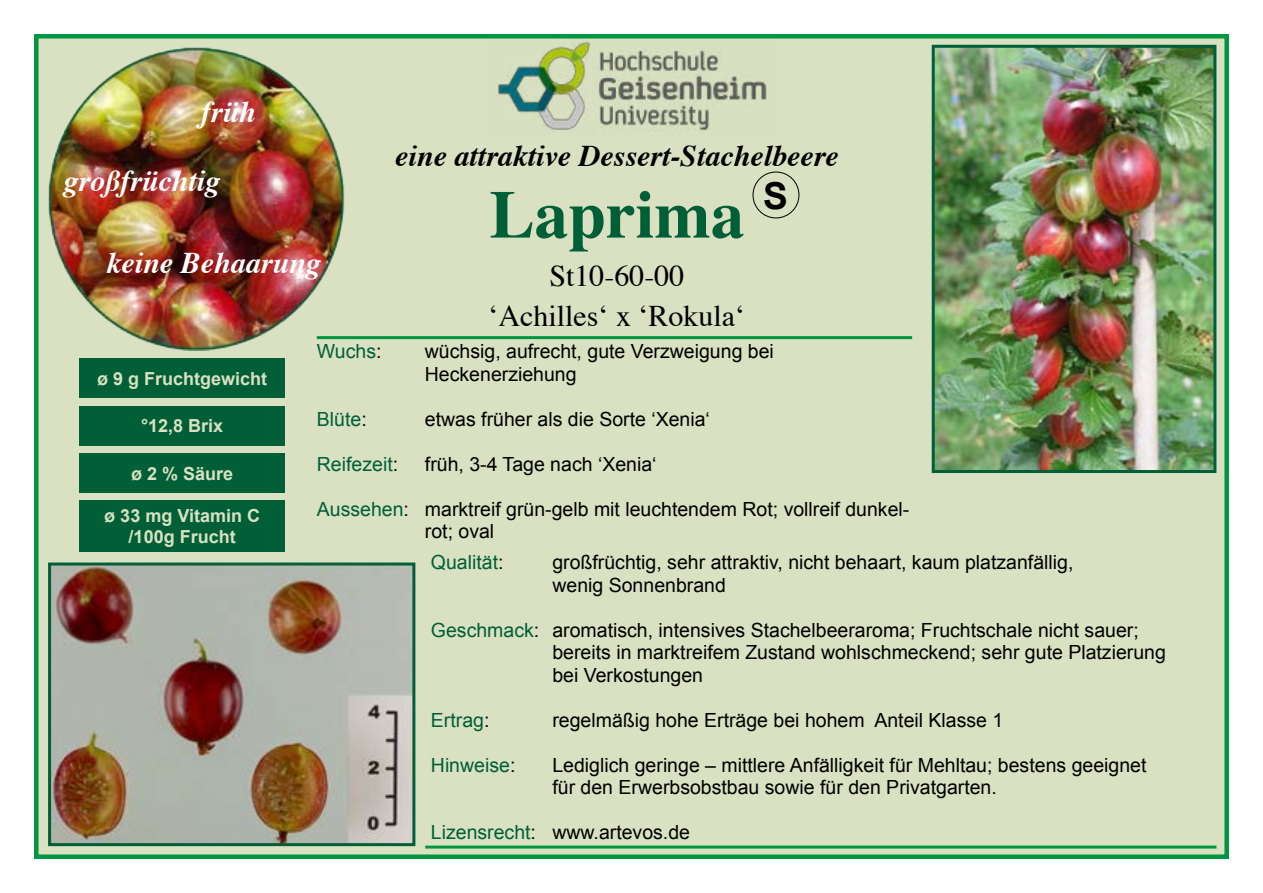
<style>
.page{position:relative;width:1263px;height:893px;background:#fff}
.page>*{position:absolute;margin:0;border:0;box-sizing:border-box;transform-origin:0 0}
.t1{font:700 67.5px "Times";color:#005f36}
.t2{font:700 37.2px "Arial";color:#000}
.t3{font:italic 700 30px "Times";color:#000}
.t4{font:italic 700 30px "Times";color:#fff}
.t5{font:30px/40.5px "Times";color:#000;text-align:center}
.t6{font:19.5px/22.5px "Arial";color:#000}
.t7{font:19.5px "Arial";color:#005f36}
.t8{font:700 18px/21px "Arial";color:#d9e1c2;text-align:center}
.s1{color:#000}
.s2{color:#005f36}
</style>
<div class="page">
<div style="left:34px;top:34px;width:1195px;height:825px;background:#d9e1c2;border:4px solid #009641"></div>
<hr style="left:317px;top:336px;width:595px;height:3px;background:#009641">
<img style="left:498px;top:41px;width:269px;height:91px">
<div style="left:79px;top:358px;width:206px;height:40px;background:#005f36"></div>
<img style="left:936px;top:49px;width:276px;height:420px">
<div style="left:932px;top:45px;width:284px;height:428px;border:3px solid #005f36"></div>
<img style="left:52px;top:566px;width:359px;height:276px">
<div style="left:48px;top:562px;width:367px;height:284px;border:3px solid #005f36"></div>
<hr style="left:425px;top:846px;width:791px;height:3px;background:#009641">
<div style="left:753px;top:172px;width:46px;height:46px;border:1px solid #000;border-radius:50%"></div>
<img style="left:48px;top:47px;width:300px;height:303px">
<div style="left:79px;top:406px;width:206px;height:40px;background:#005f36"></div>
<div style="left:79px;top:453px;width:206px;height:40px;background:#005f36"></div>
<div style="left:79px;top:501px;width:206px;height:51px;background:#005f36"></div>
<h3 class="t4" style="left:201px;top:84px;width:57px">früh</h3>
<h3 class="t4" style="left:63px;top:153px;width:158px">großfrüchtig</h3>
<h3 class="t4" style="left:107px;top:235px;width:216px">keine Behaarung</h3>
<h3 class="t3" style="left:395px;top:127px;width:445px">eine attraktive Dessert-Stachelbeere</h3>
<h1 class="t1" style="left:489px;top:150px;width:257px">Laprima</h1>
<h3 class="t5" style="left:489px;top:253px;width:258px">St10-60-00 ‘Achilles‘ x ‘Rokula‘</h3>
<h2 class="t2" style="left:763px;top:171px;width:26px">S</h2>
<p class="t8" style="left:97px;top:369px;width:172px">ø 9 g Fruchtgewicht</p>
<p class="t8" style="left:141px;top:416px;width:84px">°12,8 Brix</p>
<p class="t8" style="left:131px;top:463px;width:104px">ø 2 % Säure</p>
<p class="t8" style="left:104px;top:506px;width:157px">ø 33 mg Vitamin C /100g Frucht</p>
<p class="t7" style="left:317px;top:338px;width:66px">Wuchs<span class="s1">:</span></p>
<p class="t6" style="left:425px;top:340px;width:351px">wüchsig, aufrecht, gute Verzweigung bei<br>Heckenerziehung</p>
<p class="t7" style="left:317px;top:406px;width:51px">Blüte<span class="s1">:</span></p>
<p class="t6" style="left:425px;top:408px;width:287px">etwas früher als die Sorte ‘Xenia‘</p>
<p class="t7" style="left:317px;top:451px;width:83px">Reifezeit<span class="s1">:</span></p>
<p class="t6" style="left:425px;top:453px;width:233px">früh, 3-4 Tage nach ‘Xenia‘</p>
<p class="t6" style="left:425px;top:498px;width:486px;text-indent:-108px"><span class="s2">Aussehen</span>: marktreif grün-gelb mit leuchtendem Rot; vollreif dunkel&shy;rot; oval</p>
<p class="t7" style="left:431px;top:550px;width:74px">Qualität<span class="s1">:</span></p>
<p class="t6" style="left:552px;top:551px;width:522px">großfrüchtig, sehr attraktiv, nicht behaart, kaum platzanfällig, wenig Sonnenbrand</p>
<p class="t6" style="left:552px;top:619px;width:615px;text-indent:-122px"><span class="s2">Geschmack</span>: aromatisch, intensives Stachelbeeraroma; Fruchtschale nicht sauer; bereits in marktreifem Zustand wohlschmeckend; sehr gute Platzierung bei Verkostungen</p>
<p class="t7" style="left:431px;top:707px;width:60px">Ertrag<span class="s1">:</span></p>
<p class="t6" style="left:552px;top:709px;width:452px">regelmäßig hohe Erträge bei hohem Anteil Klasse 1</p>
<p class="t7" style="left:431px;top:752px;width:86px">Hinweise<span class="s1">:</span></p>
<p class="t6" style="left:552px;top:754px;width:595px">Lediglich geringe – mittlere Anfälligkeit für Mehltau; bestens geeignet für den Erwerbsobstbau sowie für den Privatgarten.</p>
<p class="t6" style="left:431px;top:821px;width:261px"><span class="s2">Lizensrecht</span>: www.artevos.de</p>
</div>
